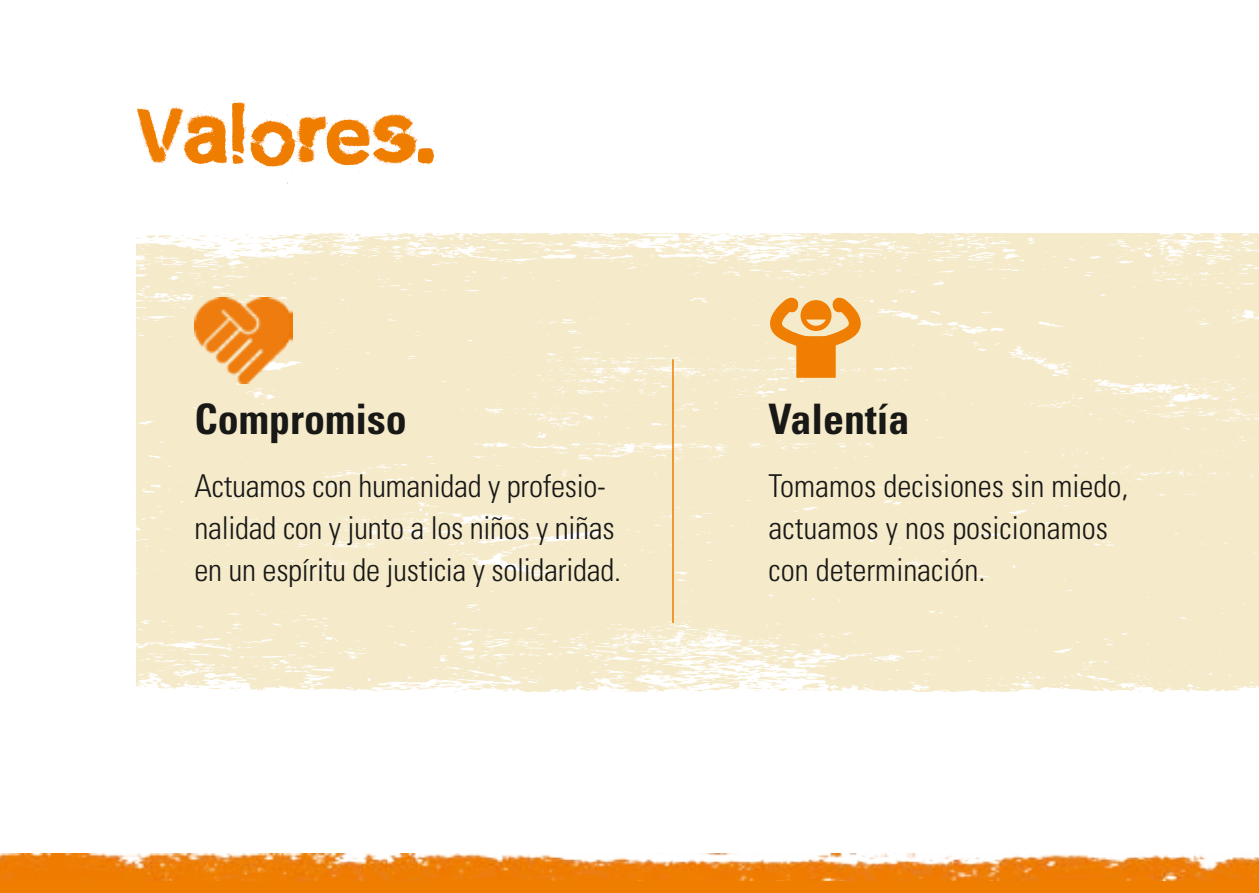
<style>
.page{position:relative;width:1259px;height:893px;background:#fff}
.page>*{position:absolute;margin:0;border:0;box-sizing:border-box;transform-origin:0 0}
.t1{font:90px "tdh cityburn";letter-spacing:.015em;color:#ef7d00}
.t2{font:700 condensed 42px "Univers LT Std";color:#181816}
.t3{font:300 condensed 31.5px/42px "Univers LT Std";letter-spacing:-.01em;color:#181816}
</style>
<div class="page">
<img style="left:136px;top:234px;width:1123px;height:457px">
<hr style="left:672px;top:359px;width:2px;height:264px;background:#ef7d00">
<img style="left:195px;top:297px;width:97px;height:86px">
<svg style="left:770px;top:300px;width:91px;height:78px;background:#f2b161"></svg>
<img style="left:0;top:853px;width:1259px;height:29px">
<div style="left:0;top:882px;width:1259px;height:11px;background:#ef7d00"></div>
<h1 class="t1" style="left:136px;top:81px;width:300px">Valores.</h1>
<h2 class="t2" style="left:195px;top:394px;width:214px">Compromiso</h2>
<h2 class="t2" style="left:768px;top:394px;width:142px">Valentía</h2>
<p class="t3" style="left:195px;top:465px;width:428px">Actuamos con humanidad y profesio&shy;nalidad con y junto a los niños y niñas en un espíritu de justicia y solidaridad.</p>
<p class="t3" style="left:768px;top:465px;width:361px">Tomamos decisiones sin miedo, actuamos y nos posicionamos con determinación.</p>
</div>
